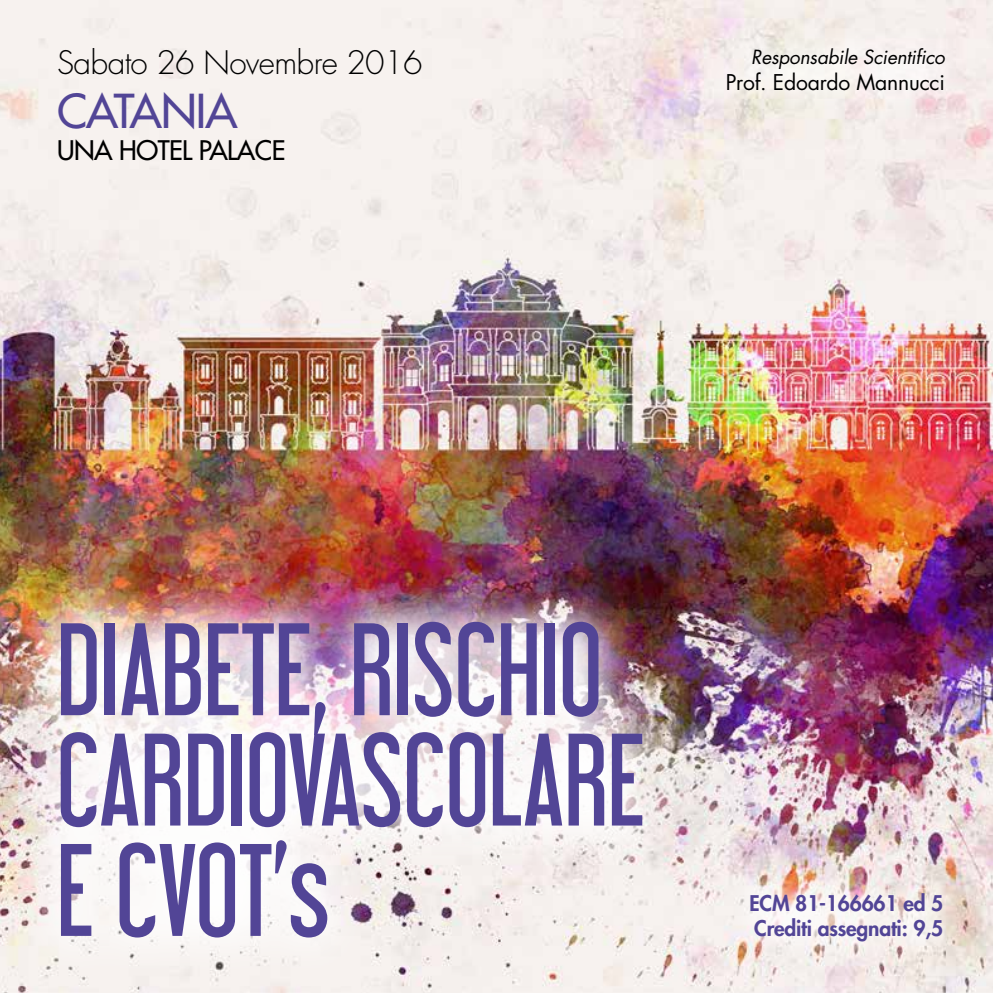
<style>
.page{position:relative;width:993px;height:993px;background:#fff}
.page>*{position:absolute;margin:0;border:0;box-sizing:border-box;transform-origin:0 0}
.t1{font:117.25px/110.2px "Libel Suit";color:#524596}
.t2{font:45.5px "Futura";letter-spacing:-.02em;color:#524596}
.t3{font:300 31.5px "Futura";letter-spacing:-.02em;color:#000}
.t4{font:26.25px "Futura";letter-spacing:-.02em;color:#000}
.t5{font:21.18px "Futura";letter-spacing:-.01em;color:#000}
.t6{font:800 21px/25.2px "Futura";letter-spacing:-.01em;color:#524596}
.t7{font:italic 19.07px "Futura";letter-spacing:-.01em;color:#000}
</style>
<div class="page">
<img style="left:0;top:0;width:992px;height:992px">
<img style="left:14px;top:576px;width:673px;height:405px">
<svg style="left:726px;top:869px;width:239px;height:95px;fill:#f5efec"></svg>
<svg style="left:699px;top:22px;width:271px;height:95px;fill:#f5efed"></svg>
<p class="t3" style="left:57px;top:43px;width:367px">Sabato 26 Novembre 2016</p>
<p class="t2" style="left:57px;top:83px;width:182px">CATANIA</p>
<p class="t4" style="left:57px;top:134px;width:230px">UNA HOTEL PALACE</p>
<p class="t7" style="left:751px;top:45px;width:195px">Responsabile Scientifico</p>
<p class="t5" style="left:725px;top:68px;width:221px">Prof. Edoardo Mannucci</p>
<p class="t1" style="left:57px;top:614px;width:589px">DIABETE, RISCHIO<br>CARDIOVASCOLARE<br>E CVOT’s</p>
<p class="t6" style="left:749px;top:890px;width:195px">ECM 81-166661 ed 5<br>Crediti assegnati: 9,5</p>
</div>
